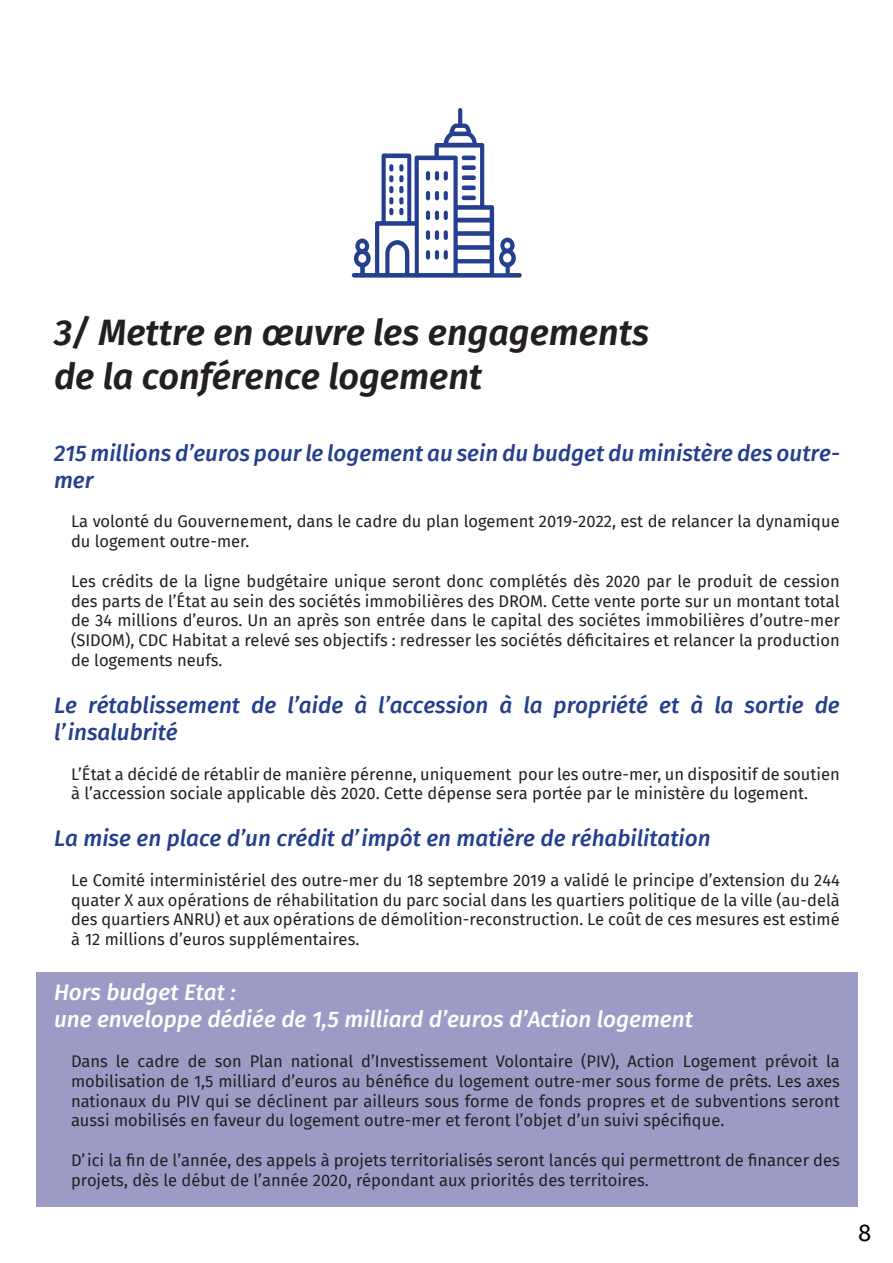
<style>
.page{position:relative;width:893px;height:1263px;background:#fff}
.page>*{position:absolute;margin:0;border:0;box-sizing:border-box;transform-origin:0 0}
.t1{font:italic 600 36px "Fira Sans";color:#231f20}
.t2{font:24px "Fira Sans";color:#000}
.t3{font:italic 500 22.5px/27px "Fira Sans";color:#253f8e}
.t4{font:italic 500 22.5px "Fira Sans";color:#fff}
.t5{font:16.5px/19.8px "Fira Sans";color:#231f20}
</style>
<div class="page">
<div style="left:37px;top:972px;width:821px;height:234px;background:#9b9bc6"></div>
<svg style="left:352px;top:108px;width:170px;height:170px"></svg>
<hr style="left:462px;top:156px;width:14px;height:4px;background:#253f8e;border-radius:2px">
<div style="left:462px;top:165px;width:14px;height:5px;background:#253f8e;border-radius:2px"></div>
<div style="left:462px;top:175px;width:14px;height:5px;background:#253f8e;border-radius:2px"></div>
<div style="left:462px;top:185px;width:14px;height:5px;background:#253f8e;border-radius:2px"></div>
<hr style="left:462px;top:196px;width:14px;height:4px;background:#253f8e;border-radius:2px">
<p class="t1" style="left:54px;top:303px;width:596px">3/ Mettre en œuvre les engagements</p>
<p class="t1" style="left:54px;top:346px;width:430px">de la conférence logement</p>
<p class="t3" style="left:54px;top:438px;width:787px">215 millions d’euros pour le logement au sein du budget du ministère des outre&shy;mer</p>
<p class="t5" style="left:71px;top:511px;width:770px">La volonté du Gouvernement, dans le cadre du plan logement 2019-2022, est de relancer la dynamique du logement outre-mer.</p>
<p class="t5" style="left:71px;top:571px;width:770px;text-align:justify">Les crédits de la ligne budgétaire unique seront donc complétés dès 2020 par le produit de cession des parts de l’État au sein des sociétés immobilières des DROM. Cette vente porte sur un montant total de 34 millions d’euros. Un an après son entrée dans le capital des sociétes immobilières d’outre-mer (SIDOM), CDC Habitat a relevé ses objectifs : redresser les sociétés déficitaires et relancer la production de logements neufs.</p>
<p class="t3" style="left:54px;top:690px;width:787px">Le rétablissement de l’aide à l’accession à la propriété et à la sortie de l’insalubrité</p>
<p class="t5" style="left:71px;top:763px;width:770px">L’État a décidé de rétablir de manière pérenne, uniquement pour les outre-mer, un dispositif de soutien à l’accession sociale applicable dès 2020. Cette dépense sera portée par le ministère du logement.</p>
<p class="t3" style="left:54px;top:824px;width:658px">La mise en place d’un crédit d’impôt en matière de réhabilitation</p>
<p class="t5" style="left:71px;top:870px;width:770px;text-align:justify">Le Comité interministériel des outre-mer du 18 septembre 2019 a validé le principe d’extension du 244 quater X aux opérations de réhabilitation du parc social dans les quartiers politique de la ville (au-delà des quartiers ANRU) et aux opérations de démolition-reconstruction. Le coût de ces mesures est estimé à 12 millions d’euros supplémentaires.</p>
<p class="t4" style="left:54px;top:974px;width:183px">Hors budget Etat :</p>
<p class="t4" style="left:54px;top:1001px;width:640px">une enveloppe dédiée de 1,5 milliard d’euros d’Action logement</p>
<p class="t5" style="left:71px;top:1051px;width:770px;text-align:justify">Dans le cadre de son Plan national d’Investissement Volontaire (PIV), Action Logement prévoit la mobilisation de 1,5 milliard d’euros au bénéfice du logement outre-mer sous forme de prêts. Les axes nationaux du PIV qui se déclinent par ailleurs sous forme de fonds propres et de subventions seront aussi mobilisés en faveur du logement outre-mer et feront l’objet d’un suivi spécifique.</p>
<p class="t5" style="left:71px;top:1150px;width:770px">D’ici la fin de l’année, des appels à projets territorialisés seront lancés qui permettront de financer des projets, dès le début de l’année 2020, répondant aux priorités des territoires.</p>
<p class="t2" style="left:858px;top:1215px;width:15px">8</p>
</div>
